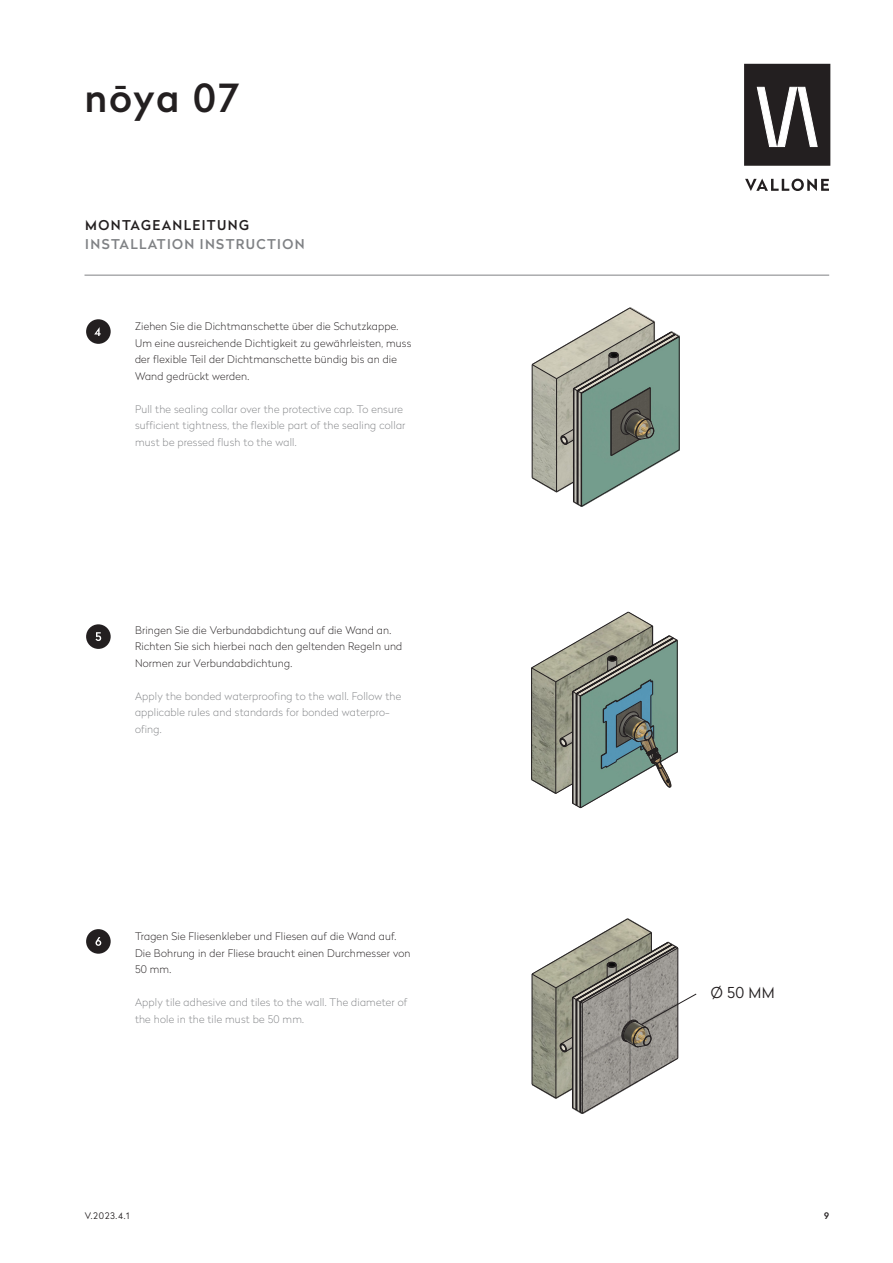
<style>
.page{position:relative;width:893px;height:1263px;background:#fff}
.page>*{position:absolute;margin:0;border:0;box-sizing:border-box;transform-origin:0 0}
.t1{font:500 38.55px "Radikal";letter-spacing:.05em;color:#231f20}
.Auflistung_DE{font:300 15px "Radikal";color:#231f20}
.Überschrift_EN{font:500 13.5px "Radikal";letter-spacing:.1em;color:#808285}
.Überschrift_DE{font:500 13.5px "Radikal";letter-spacing:.1em;color:#231f20}
.Fließtext_DE{font:100 10.5px/16.5px "Radikal";letter-spacing:.02em;color:#231f20}
.Fließtext_EN{font:100 10.5px/16.5px "Radikal";letter-spacing:.02em;color:#808285}
.t2{font:300 9px "Radikal";color:#231f20}
.t3{font:500 9px "Radikal";color:#231f20}
</style>
<div class="page">
<svg style="left:745px;top:179px;width:84px;height:12px"></svg>
<div style="left:745px;top:65px;width:84px;height:99px;background:#231f20"></div>
<div style="left:744px;top:64px;width:86px;height:102px;border:3px solid #231f20"></div>
<svg style="left:757px;top:87px;width:61px;height:60px"></svg>
<hr style="left:84px;top:275px;width:745px;height:1px;background:#808285">
<svg style="left:531px;top:611px;width:147px;height:197px"></svg>
<svg style="left:531px;top:307px;width:149px;height:200px"></svg>
<svg style="left:531px;top:918px;width:166px;height:196px"></svg>
<div style="left:86px;top:319px;width:25px;height:25px;background:#231f20;border-radius:50%"></div>
<svg style="left:94px;top:327px;width:7px;height:9px"></svg>
<div style="left:86px;top:624px;width:25px;height:25px;background:#231f20;border-radius:50%"></div>
<svg style="left:96px;top:632px;width:5px;height:9px"></svg>
<div style="left:86px;top:929px;width:25px;height:25px;background:#231f20;border-radius:50%"></div>
<svg style="left:95px;top:937px;width:6px;height:9px"></svg>
<h1 class="t1" style="left:84px;top:70px;width:156px">nōya 07</h1>
<p class="Überschrift_DE" style="left:85px;top:215px;width:165px">MONTAGEANLEITUNG</p>
<p class="Überschrift_EN" style="left:85px;top:235px;width:221px">INSTALLATION INSTRUCTION</p>
<p class="Fließtext_DE" style="left:135px;top:318px;width:278px">Ziehen Sie die Dichtmanschette über die Schutzkappe.<br>Um eine ausreichende Dichtigkeit zu gewährleisten, muss der flexible Teil der Dichtmanschette bündig bis an die Wand gedrückt werden.</p>
<p class="Fließtext_EN" style="left:135px;top:400px;width:272px">Pull the sealing collar over the protective cap. To ensure sufficient tightness, the flexible part of the sealing collar must be pressed flush to the wall.</p>
<p class="Fließtext_DE" style="left:135px;top:621px;width:269px">Bringen Sie die Verbundabdichtung auf die Wand an.<br>Richten Sie sich hierbei nach den geltenden Regeln und<br>Normen zur Verbundabdichtung.</p>
<p class="Fließtext_EN" style="left:135px;top:687px;width:268px">Apply the bonded waterproofing to the wall. Follow the applicable rules and standards for bonded waterpro&shy;ofing.</p>
<p class="Fließtext_DE" style="left:135px;top:928px;width:277px">Tragen Sie Fliesenkleber und Fliesen auf die Wand auf.<br>Die Bohrung in der Fliese braucht einen Durchmesser von<br>50 mm.</p>
<p class="Fließtext_EN" style="left:135px;top:994px;width:274px">Apply tile adhesive and tiles to the wall. The diameter of the hole in the tile must be 50 mm.</p>
<p class="Auflistung_DE" style="left:711px;top:982px;width:65px">Ø 50 MM</p>
<p class="t2" style="left:85px;top:1209px;width:46px">V.2023.4.1</p>
<p class="t3" style="left:824px;top:1209px;width:6px">9</p>
</div>
